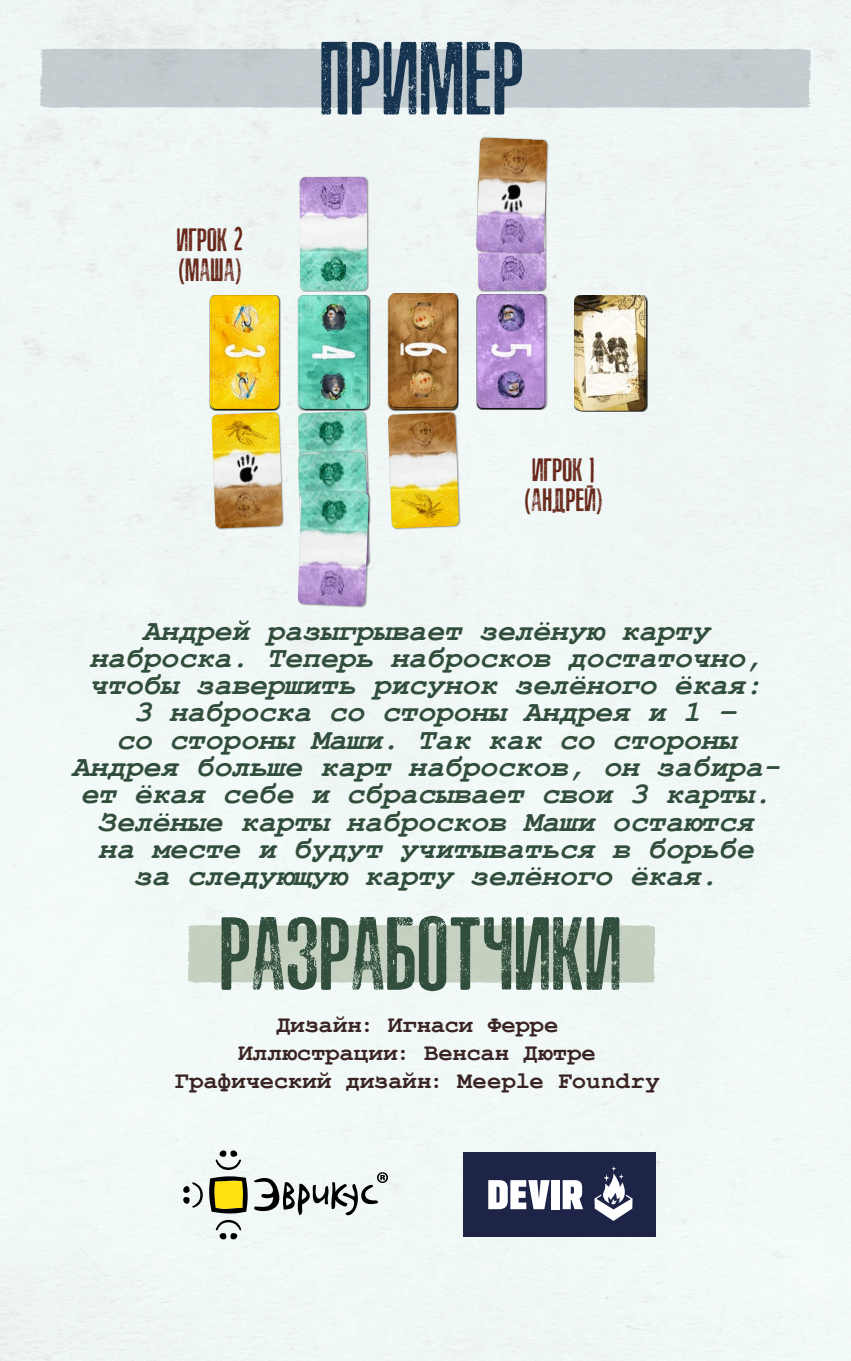
<style>
.page{position:relative;width:851px;height:1361px;background:#fff}
.page>*{position:absolute;margin:0;border:0;box-sizing:border-box;transform-origin:0 0}
.t1{font:96px "ASPHALTICSCRATCHRUSBYLYAJKA";letter-spacing:.03em;color:#314d3b}
.t2{font:96px "ASPHALTICSCRATCHRUSBYLYAJKA";letter-spacing:.03em;color:#163450}
.t3{font:italic 700 30px/27.3px "Courier New";letter-spacing:-.01em;color:#314d3b;text-align:center}
.t4{font:30px/30px "ASPHALTICSCRATCHRUSBYLYAJKA";letter-spacing:.03em;color:#672619}
.t5{font:700 24px/28.2px "Courier New";color:#392423;text-align:center}
.s1{font-family:"Bad Poser"}
</style>
<div class="page">
<div style="left:0;top:0;width:850px;height:1361px;background:#f0f8f6"></div>
<svg style="left:187px;top:917px;width:468px;height:72px"></svg>
<div style="left:39px;top:49px;width:773px;height:59px;background:#c3cdd0"></div>
<div style="left:299px;top:176px;width:70px;height:116px;background:#000;opacity:.4"></div>
<img style="left:300px;top:177px;width:67px;height:114px">
<div style="left:477px;top:176px;width:70px;height:116px;background:#000;opacity:.4"></div>
<img style="left:478px;top:255px;width:67px;height:36px">
<img style="left:298px;top:411px;width:71px;height:40px">
<div style="left:211px;top:412px;width:73px;height:118px;background:#000;opacity:.4"></div>
<img style="left:211px;top:412px;width:71px;height:116px">
<div style="left:388px;top:412px;width:72px;height:118px;background:#000;opacity:.4"></div>
<img style="left:388px;top:412px;width:71px;height:116px">
<div style="left:209px;top:295px;width:70px;height:116px;background:#000;opacity:.4"></div>
<div style="left:211px;top:295px;width:70px;height:116px;background:#000;opacity:.4"></div>
<div style="left:301px;top:295px;width:70px;height:116px;background:#000;opacity:.4"></div>
<div style="left:299px;top:295px;width:70px;height:116px;background:#000;opacity:.4"></div>
<img style="left:300px;top:295px;width:67px;height:114px">
<div style="left:389px;top:293px;width:70px;height:116px;background:#000;opacity:.4"></div>
<div style="left:478px;top:294px;width:70px;height:116px;background:#000;opacity:.4"></div>
<div style="left:476px;top:294px;width:70px;height:116px;background:#000;opacity:.4"></div>
<img style="left:574px;top:295px;width:67px;height:114px">
<div style="left:577px;top:296px;width:70px;height:116px;background:#000;opacity:.4"></div>
<div style="left:576px;top:296px;width:69px;height:116px;background:#000;opacity:.4"></div>
<img style="left:576px;top:297px;width:68px;height:114px">
<div style="left:476px;top:137px;width:73px;height:118px;background:#000;opacity:.4"></div>
<img style="left:476px;top:137px;width:71px;height:116px">
<img style="left:298px;top:452px;width:71px;height:37px">
<div style="left:297px;top:489px;width:73px;height:118px;background:#000;opacity:.4"></div>
<img style="left:298px;top:490px;width:71px;height:116px">
<svg style="left:183px;top:1182px;width:20px;height:25px"></svg>
<svg style="left:209px;top:1150px;width:179px;height:89px"></svg>
<div style="left:462px;top:1152px;width:193px;height:85px;background:#1e2447"></div>
<svg style="left:488px;top:1180px;width:61px;height:29px"></svg>
<div style="left:551px;top:1180px;width:9px;height:29px;background:#fff"></div>
<svg style="left:562px;top:1180px;width:21px;height:29px"></svg>
<svg style="left:594px;top:1166px;width:38px;height:55px"></svg>
<p class="t4" style="left:177px;top:225px;width:67px">ИГРОК <span class="s1">2 </span>(МАША)</p>
<h1 class="t2" style="left:320px;top:19px;width:204px">ПРИМЕР</h1>
<p class="t4" style="left:525px;top:455px;width:78px">ИГРОК <span class="s1">1 </span>(АНДРЕЙ)</p>
<p class="t3" style="left:72px;top:616px;width:710px">Андрей разыгрывает зелёную карту наброска. Теперь набросков достаточно, чтобы завершить рисунок зелёного ёкая:<br>3 наброска со стороны Андрея и 1 −<br>со стороны Маши. Так как со стороны Андрея больше карт набросков, он забира&shy;ет ёкая себе и сбрасывает свои 3 карты.<br>Зелёные карты набросков Маши остаются<br>на месте и будут учитываться в борьбе<br>за следующую карту зелёного ёкая.</p>
<h1 class="t1" style="left:221px;top:894px;width:401px">Р ЗР БОТЧИКИ</h1>
<p class="t5" style="left:175px;top:1009px;width:486px">Дизайн: Игнаси Ферре<br>Иллюстрации: Венсан Дютре<br>Графический дизайн: Meeple Foundry</p>
</div>
